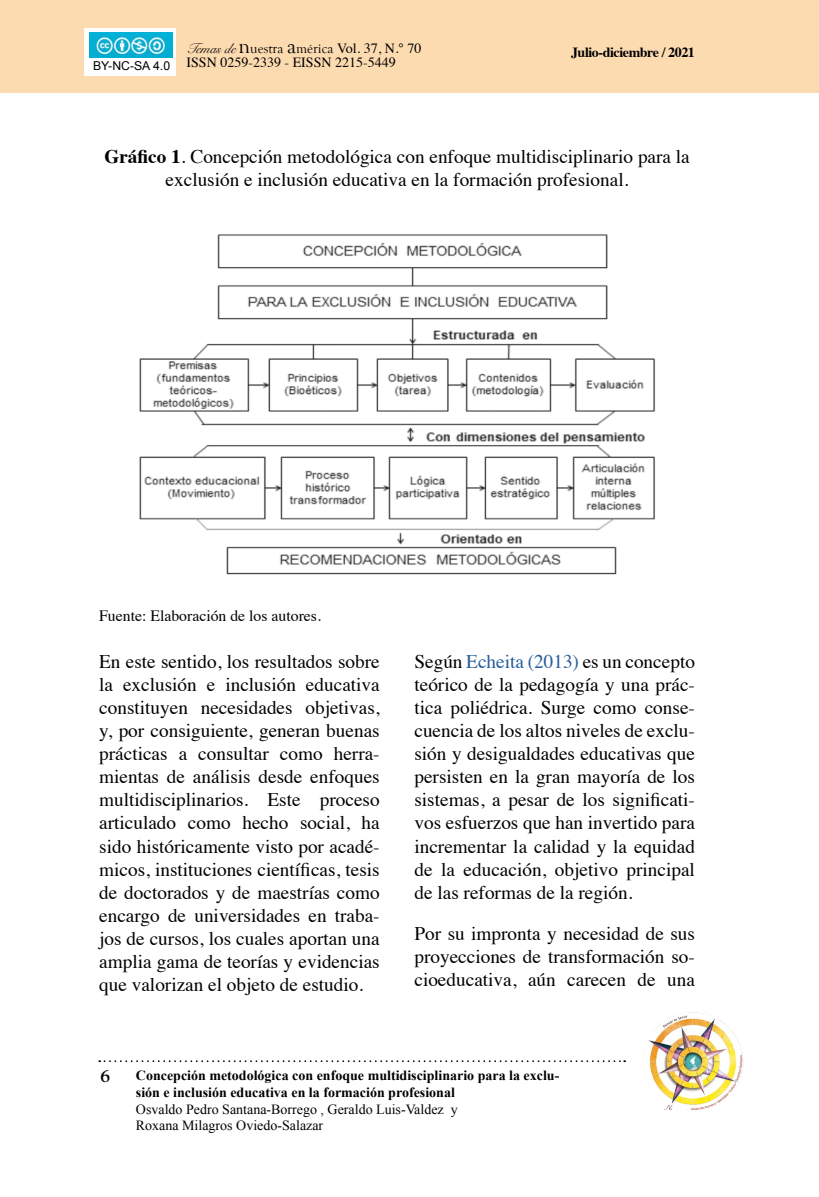
<style>
.page{position:relative;width:819px;height:1197px;background:#fff}
.page>*{position:absolute;margin:0;border:0;box-sizing:border-box;transform-origin:0 0}
.t1{font:19.25px/23.1px "Times";color:#000;text-align:justify}
.t2{font:700 17.5px "Goudy";color:#000}
.t3{font:15.75px "Times";color:#000}
.t4{font:14.17px "Goudy Old Style T";color:#000}
.t5{font:700 14px/16.8px "Times New Roman";color:#000}
.t6{font:14px/16.8px "Times New Roman";color:#000}
.t7{font:14px "Times";color:#000}
.t8{font:700 14px "Times";letter-spacing:-.03em;color:#000}
.t9{font:12.25px "Arial";color:#000}
.s1{font-family:"Snell Roundhand"}
.s2{font-size:21.18px}
.s3{font-family:"Times"}
.s4{font-family:"Times";font-size:14px}
.s5{font-weight:700}
.s6{color:#275b9b}
</style>
<div class="page">
<div style="left:0;top:0;width:819px;height:93px;background:#fddbb1"></div>
<svg style="left:99px;top:1060px;width:526px;height:2px"></svg>
<img style="left:644px;top:1012px;width:99px;height:98px">
<div style="left:85px;top:29px;width:91px;height:47px;background:#fff"></div>
<img style="left:89px;top:32px;width:83px;height:25px">
<img style="left:139px;top:234px;width:516px;height:341px">
<p class="t9" style="left:93px;top:57px;width:79px">BY-NC-SA 4.0</p>
<p class="t4" style="left:187px;top:41px;width:237px"><span class="s1">Temas de</span> <span class="s2">n</span>uestra <span class="s2">a</span>mérica <span class="s3">Vol. 37,</span> <span class="s4">N.° 70</span></p>
<p class="t7" style="left:187px;top:49px;width:211px">ISSN 0259-2339 - EISSN 2215-5449</p>
<p class="t8" style="left:571px;top:39px;width:125px">Julio-diciembre / 2021</p>
<p class="t1" style="left:104px;top:144px;width:587px;text-align:center"><span class="s5">Gráfico 1</span>. Concepción metodológica con enfoque multidisciplinario para la exclusión e inclusión educativa en la formación profesional.</p>
<p class="t3" style="left:99px;top:601px;width:223px">Fuente: Elaboración de los autores.</p>
<p class="t1" style="left:99px;top:648px;width:282px">En este sentido, los resultados sobre la exclusión e inclusión educativa constituyen necesidades objetivas, y, por consiguiente, generan buenas prácticas a consultar como herra&shy;mientas de análisis desde enfoques multidisciplinarios. Este proceso articulado como hecho social, ha sido históricamente visto por acadé&shy;micos, instituciones científicas, tesis de doctorados y de maestrías como encargo de universidades en traba&shy;jos de cursos, los cuales aportan una amplia gama de teorías y evidencias que valorizan el objeto de estudio.</p>
<p class="t1" style="left:414px;top:648px;width:282px">Según <span class="s6">Echeita (2013)</span> es un concepto teórico de la pedagogía y una prác&shy;tica poliédrica. Surge como conse&shy;cuencia de los altos niveles de exclu&shy;sión y desigualdades educativas que persisten en la gran mayoría de los sistemas, a pesar de los significati&shy;vos esfuerzos que han invertido para incrementar la calidad y la equidad de la educación, objetivo principal de las reformas de la región.</p>
<p class="t1" style="left:414px;top:921px;width:282px">Por su impronta y necesidad de sus proyecciones de transformación so&shy;cioeducativa, aún carecen de una</p>
<p class="t2" style="left:100px;top:1065px;width:11px">6</p>
<p class="t5" style="left:136px;top:1067px;width:425px">Concepción metodológica con enfoque multidisciplinario para la exclu&shy;sión e inclusión educativa en la formación profesional</p>
<p class="t6" style="left:136px;top:1100px;width:323px">Osvaldo Pedro Santana-Borrego , Geraldo Luis-Valdez y<br>Roxana Milagros Oviedo-Salazar</p>
</div>
